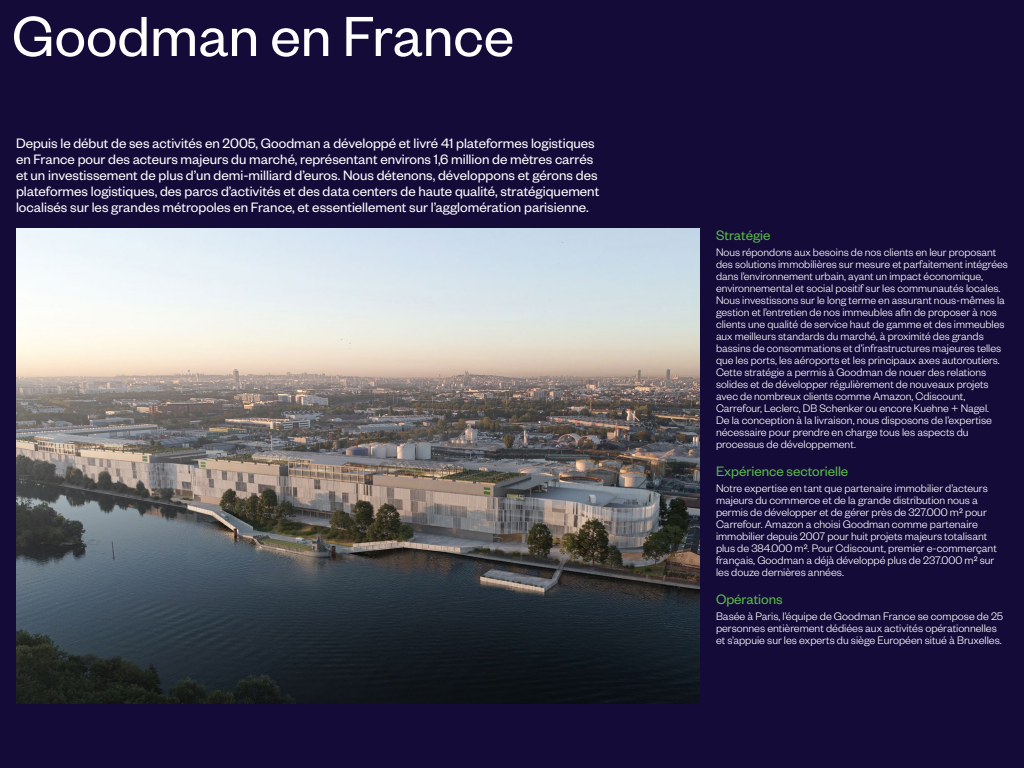
<style>
.page{position:relative;width:1024px;height:768px;background:#140b39}
.page>*{position:absolute;margin:0;border:0;box-sizing:border-box;transform-origin:0 0}
.t1{font:62px "Founders Grotesk";color:#fff}
.t2{font:15px/16px "Founders Grotesk";color:#fff}
.t3{font:15px "Founders Grotesk";color:#58b946}
.t4{font:300 12px/12px "Founders Grotesk";color:#fff}
</style>
<div class="page">
<img style="left:16px;top:228px;width:684px;height:476px">
<h1 class="t1" style="left:12px;top:-2px;width:504px">Goodman en France</h1>
<p class="t2" style="left:16px;top:134px;width:585px">Depuis le début de ses activités en 2005, Goodman a développé et livré 41 plateformes logistiques en France pour des acteurs majeurs du marché, représentant environs 1,6 million de mètres carrés et un investissement de plus d’un demi-milliard d’euros. Nous détenons, développons et gérons des plateformes logistiques, des parcs d’activités et des data centers de haute qualité, stratégiquement localisés sur les grandes métropoles en France, et essentiellement sur l’agglomération parisienne.</p>
<p class="t3" style="left:716px;top:226px;width:56px">Stratégie</p>
<p class="t4" style="left:716px;top:246px;width:294px">Nous répondons aux besoins de nos clients en leur proposant des solutions immobilières sur mesure et parfaitement intégrées dans l’environnement urbain, ayant un impact économique, environnemental et social positif sur les communautés locales.<br>Nous investissons sur le long terme en assurant nous-mêmes la gestion et l’entretien de nos immeubles afin de proposer à nos clients une qualité de service haut de gamme et des immeubles aux meilleurs standards du marché, à proximité des grands bassins de consommations et d’infrastructures majeures telles que les ports, les aéroports et les principaux axes autoroutiers.<br>Cette stratégie a permis à Goodman de nouer des relations solides et de développer régulièrement de nouveaux projets avec de nombreux clients comme Amazon, Cdiscount, Carrefour, Leclerc, DB Schenker ou encore Kuehne + Nagel.<br>De la conception à la livraison, nous disposons de l’expertise nécessaire pour prendre en charge tous les aspects du processus de développement.</p>
<p class="t3" style="left:716px;top:462px;width:134px">Expérience sectorielle</p>
<p class="t4" style="left:716px;top:482px;width:282px">Notre expertise en tant que partenaire immobilier d’acteurs majeurs du commerce et de la grande distribution nous a permis de développer et de gérer près de 327.000 m² pour Carrefour. Amazon a choisi Goodman comme partenaire immobilier depuis 2007 pour huit projets majeurs totalisant plus de 384.000 m². Pour Cdiscount, premier e-commerçant français, Goodman a déjà développé plus de 237.000 m² sur les douze dernières années.</p>
<p class="t3" style="left:716px;top:590px;width:68px">Opérations</p>
<p class="t4" style="left:716px;top:610px;width:289px">Basée à Paris, l’équipe de Goodman France se compose de 25 personnes entièrement dédiées aux activités opérationnelles et s’appuie sur les experts du siège Européen situé à Bruxelles.</p>
</div>
